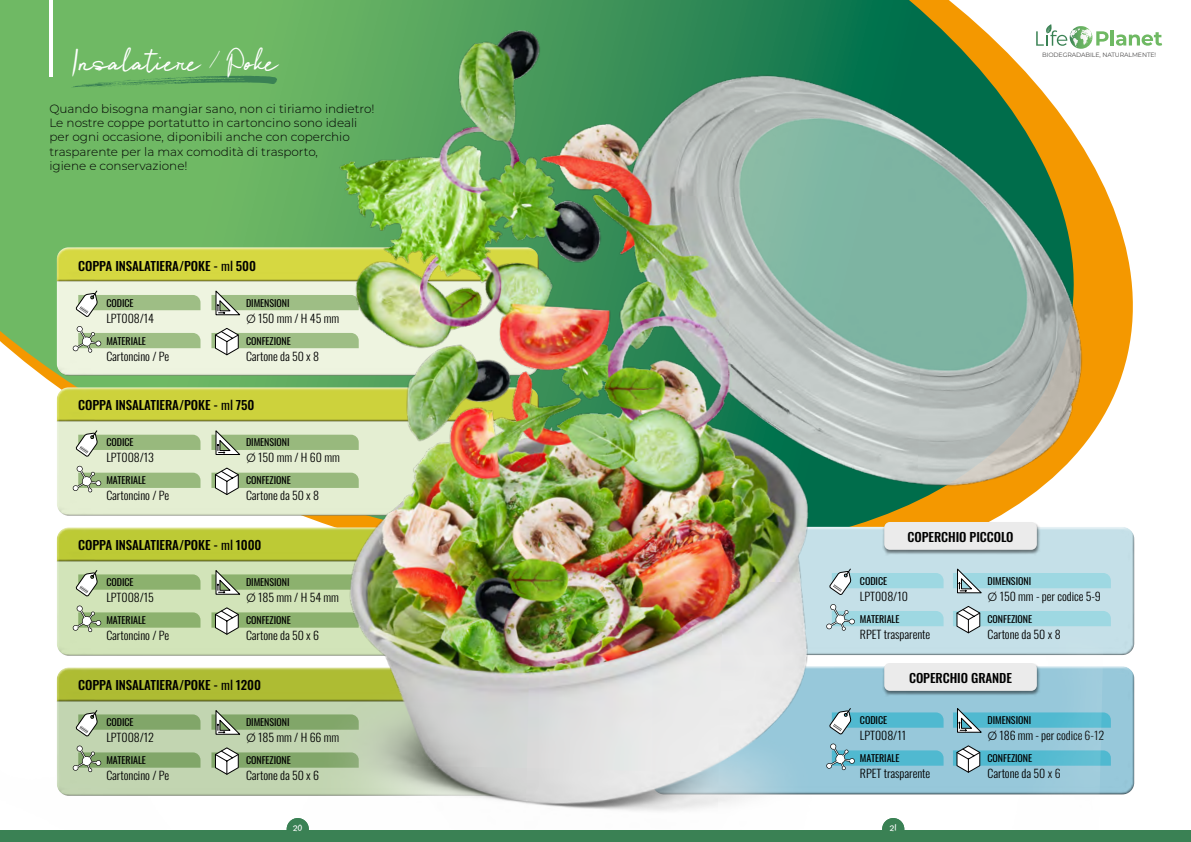
<style>
.page{position:relative;width:1191px;height:842px;background:#fff}
.page>*{position:absolute;margin:0;border:0;box-sizing:border-box;transform-origin:0 0}
.t1{font:30px "alfadelta";color:#fff}
.t2{font:500 12.4px "Oswald";letter-spacing:-.005em;color:#000;scale:1.05 1}
.t3{font:300 12px/14.4px "Montserrat";color:#000}
.t4{font:300 11.4px "Oswald";letter-spacing:-.005em;color:#000;scale:1.05 1}
.t5{font:700 11px "Kidprint MT Pro";color:#fff}
.t6{font:9.5px "Oswald";letter-spacing:-.005em;color:#000;scale:1.05 1}
.t7{font:6.2px "Montserrat";letter-spacing:-.015em;color:#4d4c4c}
.s1{font-weight:400}
.s2{font-family:"Montserrat";font-size:16px}
</style>
<div class="page">
<svg style="left:0;top:0;width:969px;height:17px;background:#549f5a"></svg>
<hr style="left:49px;top:0;width:3px;height:76px;background:#fff">
<div style="left:651px;top:530px;width:486px;height:126px;background:#000;opacity:.5"></div>
<div style="left:651px;top:670px;width:486px;height:125px;background:#000;opacity:.5"></div>
<img style="left:0;top:17px;width:1118px;height:813px">
<div style="left:882px;top:522px;width:158px;height:33px;background:#000;opacity:.5"></div>
<div style="left:884px;top:522px;width:152px;height:28px;background:#ebebeb;border-radius:6px"></div>
<div style="left:882px;top:663px;width:158px;height:33px;background:#000;opacity:.5"></div>
<div style="left:884px;top:663px;width:152px;height:28px;background:#ebebeb;border-radius:6px"></div>
<hr style="left:1110px;top:31px;width:3px;height:15px;background:#6fb963">
<svg style="left:1116px;top:32px;width:46px;height:14px"></svg>
<svg style="left:1036px;top:24px;width:72px;height:25px"></svg>
<div style="left:0;top:830px;width:1191px;height:12px;background:#3a8154"></div>
<div style="left:287px;top:818px;width:22px;height:22px;background:#3a8154;border-radius:50%"></div>
<div style="left:882px;top:818px;width:22px;height:22px;background:#3a8154;border-radius:50%"></div>
<h1 class="t1" style="left:71px;top:42px;width:208px">Insalatiere / Poke</h1>
<p class="t3" style="left:49px;top:101px;width:326px">Quando bisogna mangiar sano, non ci tiriamo indietro!<br>Le nostre coppe portatutto in cartoncino sono ideali per ogni occasione, diponibili anche con coperchio trasparente per la max comodità di trasporto,<br>igiene e conservazione!</p>
<p class="t2" style="left:78px;top:255px;width:171px">COPPA INSALATIERA/POKE - <span class="s1">ml</span> 500</p>
<p class="t6" style="left:106px;top:294px;width:27px">CODICE</p>
<p class="t4" style="left:106px;top:308px;width:47px">LPT008/14</p>
<p class="t6" style="left:106px;top:332px;width:39px">MATERIALE</p>
<p class="t4" style="left:106px;top:346px;width:61px">Cartoncino / Pe</p>
<p class="t6" style="left:246px;top:294px;width:43px">DIMENSIONI</p>
<p class="t4" style="left:246px;top:308px;width:90px"><span class="s2">ø</span> 150 mm / H 45 mm</p>
<p class="t6" style="left:246px;top:332px;width:44px">CONFEZIONE</p>
<p class="t4" style="left:246px;top:346px;width:71px">Cartone da 50 x 8</p>
<p class="t2" style="left:78px;top:394px;width:169px">COPPA INSALATIERA/POKE - <span class="s1">ml</span> 750</p>
<p class="t6" style="left:106px;top:434px;width:27px">CODICE</p>
<p class="t4" style="left:106px;top:448px;width:47px">LPT008/13</p>
<p class="t6" style="left:106px;top:472px;width:39px">MATERIALE</p>
<p class="t4" style="left:106px;top:486px;width:61px">Cartoncino / Pe</p>
<p class="t6" style="left:246px;top:434px;width:43px">DIMENSIONI</p>
<p class="t4" style="left:246px;top:448px;width:91px"><span class="s2">ø</span> 150 mm / H 60 mm</p>
<p class="t6" style="left:246px;top:472px;width:44px">CONFEZIONE</p>
<p class="t4" style="left:246px;top:486px;width:71px">Cartone da 50 x 8</p>
<p class="t2" style="left:78px;top:534px;width:176px">COPPA INSALATIERA/POKE - <span class="s1">ml</span> 1000</p>
<p class="t6" style="left:106px;top:574px;width:27px">CODICE</p>
<p class="t4" style="left:106px;top:587px;width:47px">LPT008/15</p>
<p class="t6" style="left:106px;top:612px;width:39px">MATERIALE</p>
<p class="t4" style="left:106px;top:625px;width:61px">Cartoncino / Pe</p>
<p class="t6" style="left:246px;top:574px;width:43px">DIMENSIONI</p>
<p class="t4" style="left:246px;top:587px;width:90px"><span class="s2">ø</span> 185 mm / H 54 mm</p>
<p class="t6" style="left:246px;top:612px;width:44px">CONFEZIONE</p>
<p class="t4" style="left:246px;top:625px;width:71px">Cartone da 50 x 6</p>
<p class="t2" style="left:78px;top:673px;width:176px">COPPA INSALATIERA/POKE - <span class="s1">ml</span> 1200</p>
<p class="t6" style="left:106px;top:714px;width:27px">CODICE</p>
<p class="t4" style="left:106px;top:727px;width:47px">LPT008/12</p>
<p class="t6" style="left:106px;top:752px;width:39px">MATERIALE</p>
<p class="t4" style="left:106px;top:765px;width:61px">Cartoncino / Pe</p>
<p class="t6" style="left:246px;top:714px;width:43px">DIMENSIONI</p>
<p class="t4" style="left:246px;top:727px;width:90px"><span class="s2">ø</span> 185 mm / H 66 mm</p>
<p class="t6" style="left:246px;top:752px;width:44px">CONFEZIONE</p>
<p class="t4" style="left:246px;top:765px;width:71px">Cartone da 50 x 6</p>
<p class="t7" style="left:1042px;top:50px;width:116px">BIODEGRADABILE, NATURALMENTE!</p>
<p class="t2" style="left:907px;top:526px;width:103px">COPERCHIO PICCOLO</p>
<p class="t6" style="left:860px;top:572px;width:27px">CODICE</p>
<p class="t4" style="left:860px;top:586px;width:47px">LPT008/10</p>
<p class="t6" style="left:860px;top:610px;width:39px">MATERIALE</p>
<p class="t4" style="left:860px;top:624px;width:68px">RPET trasparente</p>
<p class="t6" style="left:987px;top:572px;width:43px">DIMENSIONI</p>
<p class="t4" style="left:987px;top:586px;width:109px"><span class="s2">ø</span> 150 mm - per codice 5-9</p>
<p class="t6" style="left:987px;top:610px;width:44px">CONFEZIONE</p>
<p class="t4" style="left:987px;top:624px;width:71px">Cartone da 50 x 8</p>
<p class="t2" style="left:909px;top:667px;width:100px">COPERCHIO GRANDE</p>
<p class="t6" style="left:860px;top:712px;width:27px">CODICE</p>
<p class="t4" style="left:860px;top:725px;width:46px">LPT008/11</p>
<p class="t6" style="left:860px;top:750px;width:39px">MATERIALE</p>
<p class="t4" style="left:860px;top:763px;width:68px">RPET trasparente</p>
<p class="t6" style="left:987px;top:712px;width:43px">DIMENSIONI</p>
<p class="t4" style="left:987px;top:725px;width:113px"><span class="s2">ø</span> 186 mm - per codice 6-12</p>
<p class="t6" style="left:987px;top:750px;width:44px">CONFEZIONE</p>
<p class="t4" style="left:987px;top:763px;width:71px">Cartone da 50 x 6</p>
<p class="t5" style="left:293px;top:822px;width:11px">20</p>
<p class="t5" style="left:889px;top:822px;width:9px">21</p>
</div>
